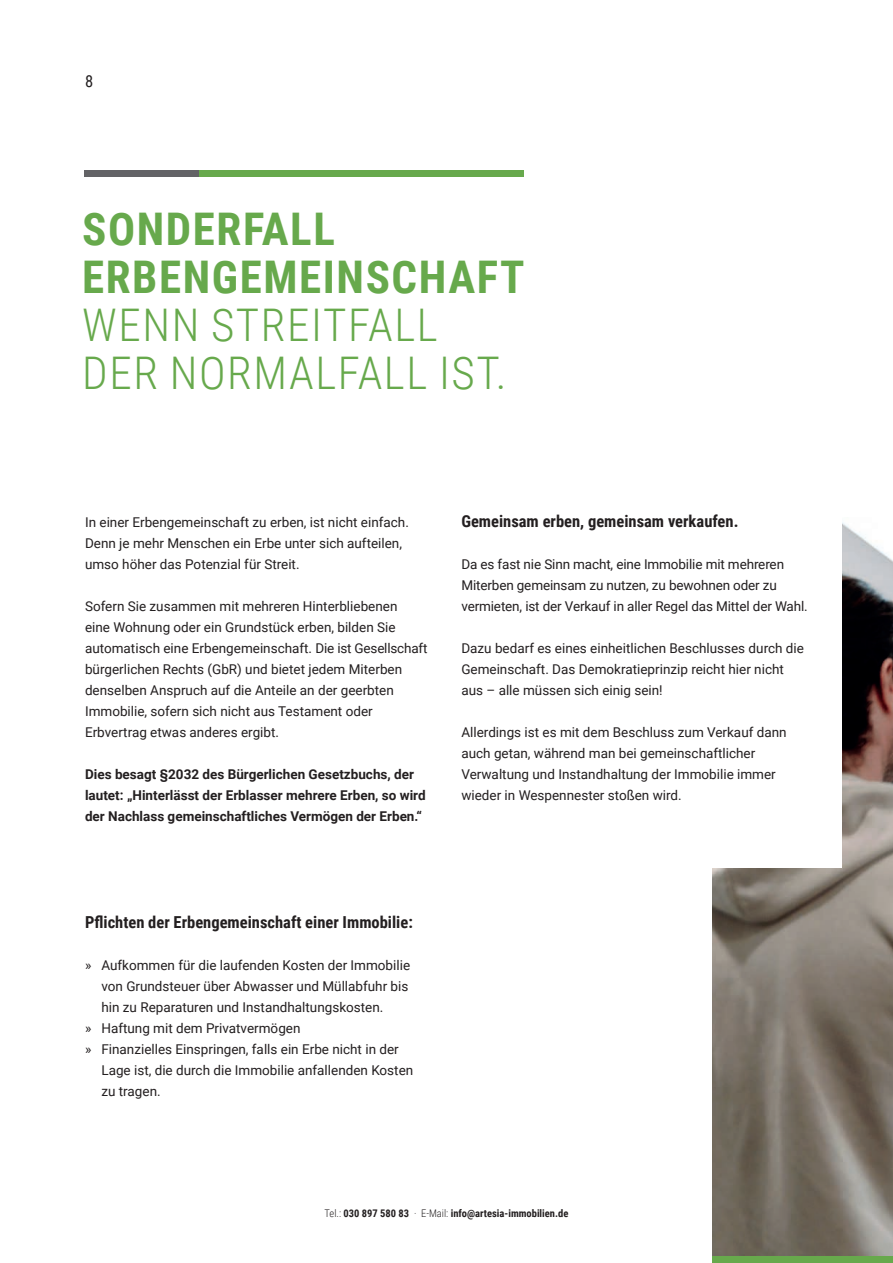
<style>
.page{position:relative;width:893px;height:1263px;background:#fff}
.page>*{position:absolute;margin:0;border:0;box-sizing:border-box;transform-origin:0 0}
.t1{font:300 45px/48px "Roboto Condensed";letter-spacing:.035em;color:#67a94c}
.t2{font:700 45px/48px "Roboto Condensed";letter-spacing:.035em;color:#67a94c}
.t3{font:700 16.5px "Roboto Condensed";color:#231f20}
.t4{font:16.5px "Roboto Condensed";color:#231f20}
.t5{font:13.5px/21px "Roboto";color:#231f20}
.t6{font:700 13.5px/21px "Roboto";color:#231f20}
.t7{font:700 10.5px "Roboto Condensed";color:#231f20}
.s1{font-weight:300}
</style>
<div class="page">
<div style="left:199px;top:170px;width:325px;height:6px;background:#67a94c"></div>
<div style="left:85px;top:170px;width:114px;height:6px;background:#636366"></div>
<img style="left:712px;top:522px;width:181px;height:734px">
<div style="left:446px;top:485px;width:396px;height:383px;background:#fff"></div>
<div style="left:712px;top:1256px;width:181px;height:7px;background:#67a94c"></div>
<p class="t4" style="left:85px;top:69px;width:10px">8</p>
<p class="t2" style="left:82px;top:204px;width:444px">SONDERFALL<br>ERBENGEMEINSCHAFT</p>
<p class="t1" style="left:82px;top:300px;width:426px">WENN STREITFALL<br>DER NORMALFALL IST.</p>
<p class="t5" style="left:85px;top:511px;width:325px">In einer Erbengemeinschaft zu erben, ist nicht einfach.<br>Denn je mehr Menschen ein Erbe unter sich aufteilen, umso höher das Potenzial für Streit.</p>
<p class="t5" style="left:85px;top:595px;width:344px">Sofern Sie zusammen mit mehreren Hinterbliebenen<br>eine Wohnung oder ein Grundstück erben, bilden Sie automatisch eine Erbengemeinschaft. Die ist Gesellschaft bürgerlichen Rechts (GbR) und bietet jedem Miterben denselben Anspruch auf die Anteile an der geerbten Immobilie, sofern sich nicht aus Testament oder Erbvertrag etwas anderes ergibt.</p>
<p class="t6" style="left:85px;top:763px;width:342px">Dies besagt §2032 des Bürgerlichen Gesetzbuchs, der lautet: „Hinterlässt der Erblasser mehrere Erben, so wird der Nachlass gemeinschaftliches Vermögen der Erben.“</p>
<p class="t3" style="left:461px;top:510px;width:279px">Gemeinsam erben, gemeinsam verkaufen.</p>
<p class="t5" style="left:461px;top:553px;width:348px">Da es fast nie Sinn macht, eine Immobilie mit mehreren<br>Miterben gemeinsam zu nutzen, zu bewohnen oder zu vermieten, ist der Verkauf in aller Regel das Mittel der Wahl.</p>
<p class="t5" style="left:461px;top:637px;width:344px">Dazu bedarf es eines einheitlichen Beschlusses durch die<br>Gemeinschaft. Das Demokratieprinzip reicht hier nicht aus – alle müssen sich einig sein!</p>
<p class="t5" style="left:461px;top:721px;width:327px">Allerdings ist es mit dem Beschluss zum Verkauf dann auch getan, während man bei gemeinschaftlicher Verwaltung und Instandhaltung der Immobilie immer wieder in Wespennester stoßen wird.</p>
<p class="t3" style="left:85px;top:911px;width:329px">Pflichten der Erbengemeinschaft einer Immobilie:</p>
<p class="t5" style="left:101px;top:955px;width:310px;text-indent:-16px">» Aufkommen für die laufenden Kosten der Immobilie von Grundsteuer über Abwasser und Müllabfuhr bis hin zu Reparaturen und Instandhaltungskosten.</p>
<p class="t5" style="left:85px;top:1018px;width:217px">» Haftung mit dem Privatvermögen</p>
<p class="t5" style="left:101px;top:1039px;width:313px;text-indent:-16px">» Finanzielles Einspringen, falls ein Erbe nicht in der<br>Lage ist, die durch die Immobilie anfallenden Kosten zu tragen.</p>
<p class="t7" style="left:325px;top:1206px;width:245px"><span class="s1">Tel.:</span> 030 897 580 83 <span class="s1">· E-Mail:</span> info@artesia-immobilien.de</p>
</div>
